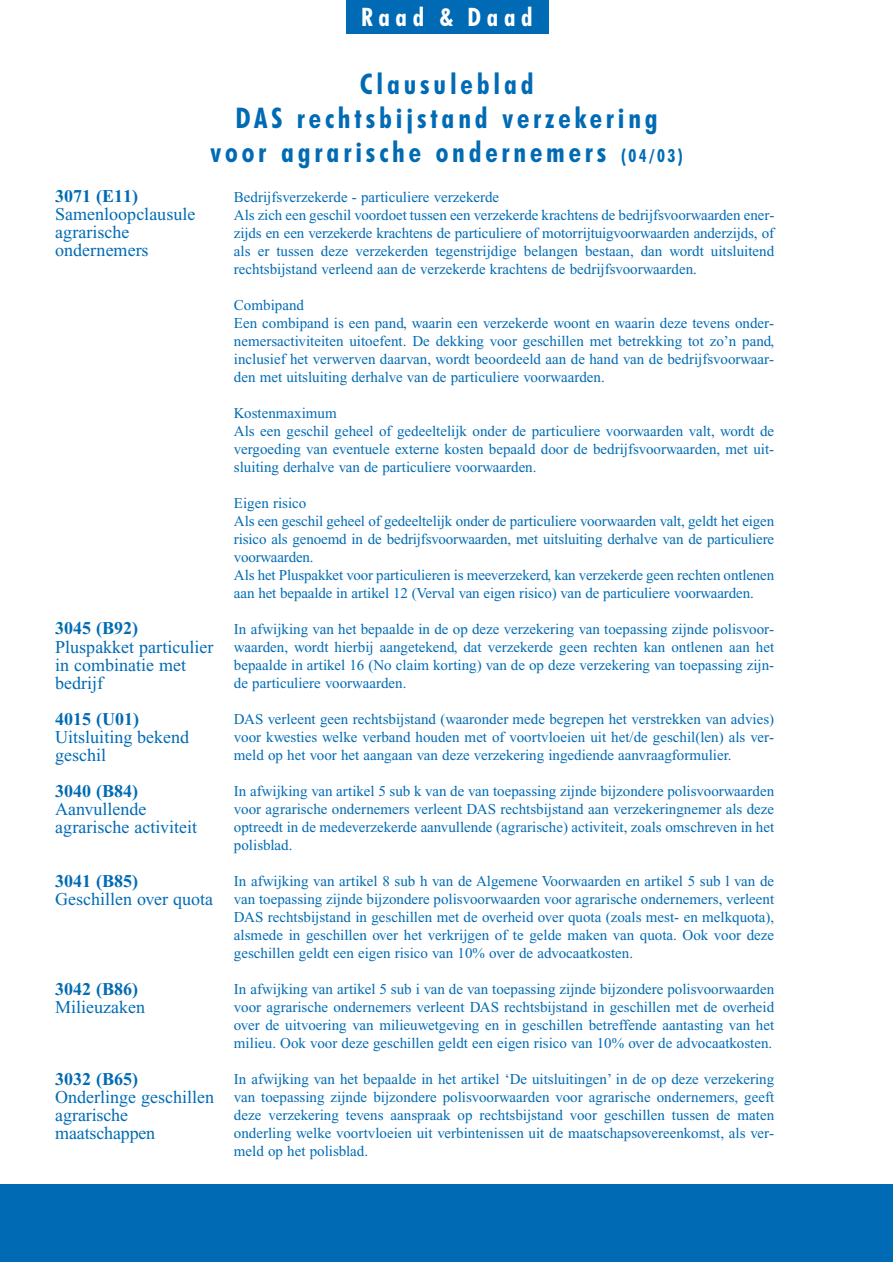
<style>
.page{position:relative;width:893px;height:1262px;background:#fff}
.page>*{position:absolute;margin:0;border:0;box-sizing:border-box;transform-origin:0 0}
.t1{font:700 condensed 28.5px/34.2px "Futura BT";letter-spacing:.135em;color:#006bb4;text-align:center}
.t2{font:700 condensed 25.5px "Futura BT";letter-spacing:.22em;color:#fff}
.t3{font:18px/18px "Times New Roman";color:#006bb4}
.t4{font:700 18px "Times New Roman";color:#006bb4}
.t5{font:15px/18px "Times New Roman";color:#006bb4;text-align:justify}
.s1{font-size:18px}
</style>
<div class="page">
<div style="left:0;top:1184px;width:892px;height:77px;background:#006bb4"></div>
<div style="left:346px;top:0;width:202px;height:34px;background:#006bb4"></div>
<h2 class="t2" style="left:361px;top:8px;width:173px">Raad &amp; Daad</h2>
<h1 class="t1" style="left:211px;top:70px;width:473px">Clausuleblad<br>DAS rechtsbijstand verzekering voor agrarische ondernemers <span class="s1">(04/03)</span></h1>
<p class="t4" style="left:55px;top:190px;width:84px">3071 (E11)</p>
<p class="t3" style="left:55px;top:207px;width:141px">Samenloopclausule agrarische ondernemers</p>
<p class="t4" style="left:55px;top:622px;width:84px">3045 (B92)</p>
<p class="t3" style="left:55px;top:639px;width:160px">Pluspakket particulier in combinatie met bedrijf</p>
<p class="t4" style="left:55px;top:712px;width:85px">4015 (U01)</p>
<p class="t3" style="left:55px;top:729px;width:135px">Uitsluiting bekend geschil</p>
<p class="t4" style="left:55px;top:784px;width:84px">3040 (B84)</p>
<p class="t3" style="left:55px;top:801px;width:143px">Aanvullende agrarische activiteit</p>
<p class="t4" style="left:55px;top:874px;width:84px">3041 (B85)</p>
<p class="t3" style="left:55px;top:891px;width:159px">Geschillen over quota</p>
<p class="t4" style="left:55px;top:982px;width:84px">3042 (B86)</p>
<p class="t3" style="left:55px;top:999px;width:91px">Milieuzaken</p>
<p class="t4" style="left:55px;top:1072px;width:84px">3032 (B65)</p>
<p class="t3" style="left:55px;top:1089px;width:160px">Onderlinge geschillen agrarische maatschappen</p>
<p class="t5" style="left:234px;top:189px;width:542px;text-align:left">Bedrijfsverzekerde - particuliere verzekerde<br>Als zich een geschil voordoet tussen een verzekerde krachtens de bedrijfsvoorwaarden ener&shy;zijds en een verzekerde krachtens de particuliere of motorrijtuigvoorwaarden anderzijds, of als er tussen deze verzekerden tegenstrijdige belangen bestaan, dan wordt uitsluitend rechtsbijstand verleend aan de verzekerde krachtens de bedrijfsvoorwaarden.</p>
<p class="t5" style="left:234px;top:297px;width:541px;text-align:left">Combipand<br>Een combipand is een pand, waarin een verzekerde woont en waarin deze tevens onder&shy;nemersactiviteiten uitoefent. De dekking voor geschillen met betrekking tot zo’n pand, inclusief het verwerven daarvan, wordt beoordeeld aan de hand van de bedrijfsvoorwaar&shy;den met uitsluiting derhalve van de particuliere voorwaarden.</p>
<p class="t5" style="left:234px;top:405px;width:541px;text-align:left">Kostenmaximum<br>Als een geschil geheel of gedeeltelijk onder de particuliere voorwaarden valt, wordt de vergoeding van eventuele externe kosten bepaald door de bedrijfsvoorwaarden, met uit&shy;sluiting derhalve van de particuliere voorwaarden.</p>
<p class="t5" style="left:234px;top:495px;width:542px;text-align:left">Eigen risico<br>Als een geschil geheel of gedeeltelijk onder de particuliere voorwaarden valt, geldt het eigen risico als genoemd in de bedrijfsvoorwaarden, met uitsluiting derhalve van de particuliere voorwaarden.<br>Als het Pluspakket voor particulieren is meeverzekerd, kan verzekerde geen rechten ontlenen aan het bepaalde in artikel 12 (Verval van eigen risico) van de particuliere voorwaarden.</p>
<p class="t5" style="left:234px;top:621px;width:541px">In afwijking van het bepaalde in de op deze verzekering van toepassing zijnde polisvoor&shy;waarden, wordt hierbij aangetekend, dat verzekerde geen rechten kan ontlenen aan het bepaalde in artikel 16 (No claim korting) van de op deze verzekering van toepassing zijn&shy;de particuliere voorwaarden.</p>
<p class="t5" style="left:234px;top:711px;width:542px">DAS verleent geen rechtsbijstand (waaronder mede begrepen het verstrekken van advies) voor kwesties welke verband houden met of voortvloeien uit het/de geschil(len) als ver&shy;meld op het voor het aangaan van deze verzekering ingediende aanvraagformulier.</p>
<p class="t5" style="left:234px;top:783px;width:542px">In afwijking van artikel 5 sub k van de van toepassing zijnde bijzondere polisvoorwaarden voor agrarische ondernemers verleent DAS rechtsbijstand aan verzekeringnemer als deze optreedt in de medeverzekerde aanvullende (agrarische) activiteit, zoals omschreven in het polisblad.</p>
<p class="t5" style="left:234px;top:873px;width:542px">In afwijking van artikel 8 sub h van de Algemene Voorwaarden en artikel 5 sub l van de van toepassing zijnde bijzondere polisvoorwaarden voor agrarische ondernemers, verleent DAS rechtsbijstand in geschillen met de overheid over quota (zoals mest- en melkquota), alsmede in geschillen over het verkrijgen of te gelde maken van quota. Ook voor deze geschillen geldt een eigen risico van 10% over de advocaatkosten.</p>
<p class="t5" style="left:234px;top:981px;width:542px">In afwijking van artikel 5 sub i van de van toepassing zijnde bijzondere polisvoorwaarden voor agrarische ondernemers verleent DAS rechtsbijstand in geschillen met de overheid over de uitvoering van milieuwetgeving en in geschillen betreffende aantasting van het milieu. Ook voor deze geschillen geldt een eigen risico van 10% over de advocaatkosten.</p>
<p class="t5" style="left:234px;top:1071px;width:542px">In afwijking van het bepaalde in het artikel ‘De uitsluitingen’ in de op deze verzekering van toepassing zijnde bijzondere polisvoorwaarden voor agrarische ondernemers, geeft deze verzekering tevens aanspraak op rechtsbijstand voor geschillen tussen de maten onderling welke voortvloeien uit verbintenissen uit de maatschapsovereenkomst, als ver&shy;meld op het polisblad.</p>
</div>
